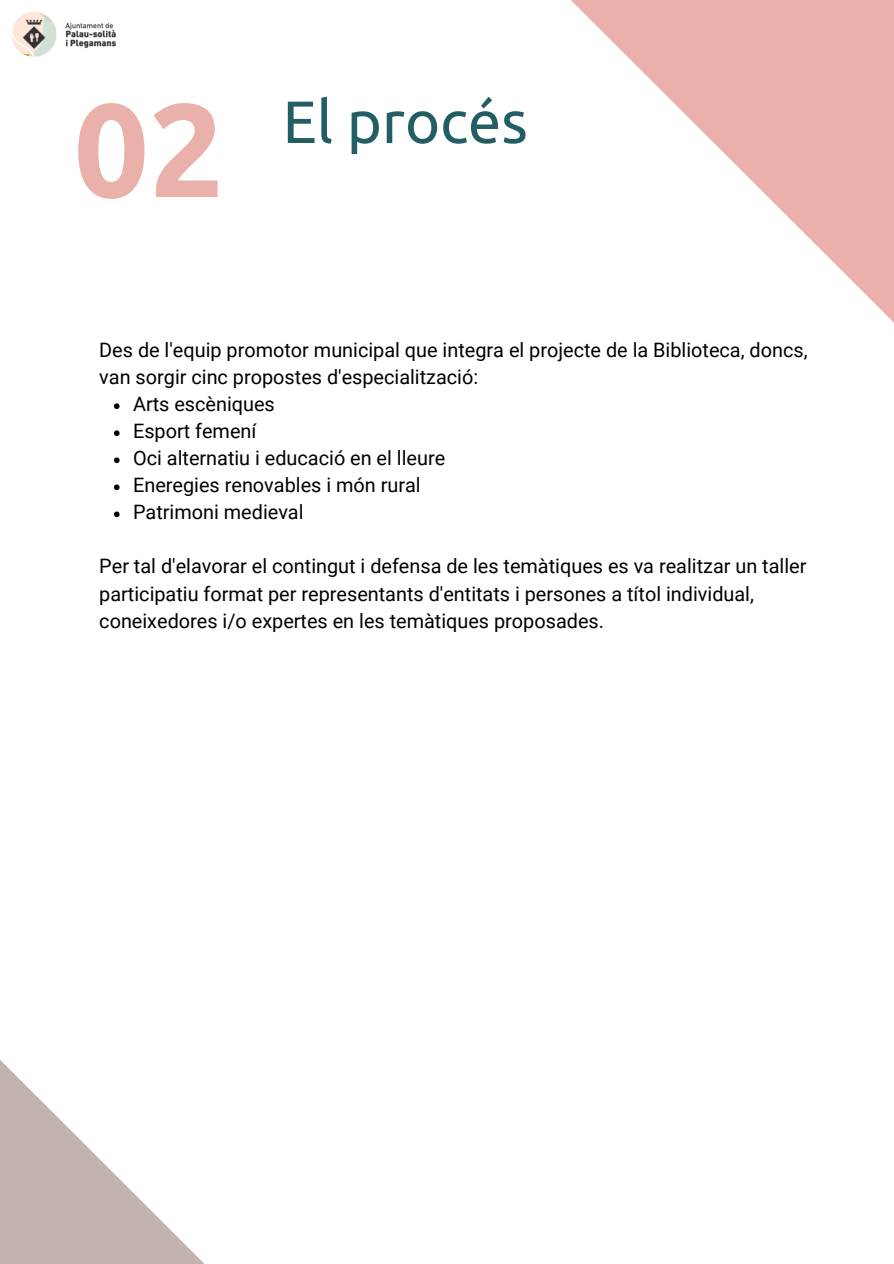
<style>
.page{position:relative;width:894px;height:1264px;background:#fff}
.page>*{position:absolute;margin:0;border:0;box-sizing:border-box;transform-origin:0 0}
.t1{font:700 132.45px "Ubuntu";color:#eab1ab}
.t2{font:59.55px "Ubuntu";color:#225e64}
.t3{font:19.8px/27px "Roboto";color:#000}
</style>
<div class="page">
<svg style="left:571px;top:0;width:322px;height:322px"></svg>
<svg style="left:0;top:1060px;width:204px;height:203px"></svg>
<svg style="left:114px;top:403px;width:5px;height:6px"></svg>
<svg style="left:114px;top:430px;width:5px;height:6px"></svg>
<svg style="left:114px;top:457px;width:5px;height:6px"></svg>
<svg style="left:114px;top:484px;width:5px;height:6px"></svg>
<svg style="left:114px;top:511px;width:5px;height:6px"></svg>
<img style="left:12px;top:12px;width:104px;height:45px">
<h1 class="t1" style="left:74px;top:74px;width:152px">02</h1>
<h2 class="t2" style="left:282px;top:87px;width:246px">El procés</h2>
<p class="t3" style="left:99px;top:337px;width:709px">Des de l'equip promotor municipal que integra el projecte de la Biblioteca, doncs, van sorgir cinc propostes d'especialització:</p>
<p class="t3" style="left:133px;top:391px;width:313px">Arts escèniques<br>Esport femení<br>Oci alternatiu i educació en el lleure<br>Eneregies renovables i món rural<br>Patrimoni medieval</p>
<p class="t3" style="left:99px;top:553px;width:708px">Per tal d'elavorar el contingut i defensa de les temàtiques es va realitzar un taller participatiu format per representants d'entitats i persones a títol individual, coneixedores i/o expertes en les temàtiques proposades.</p>
</div>
